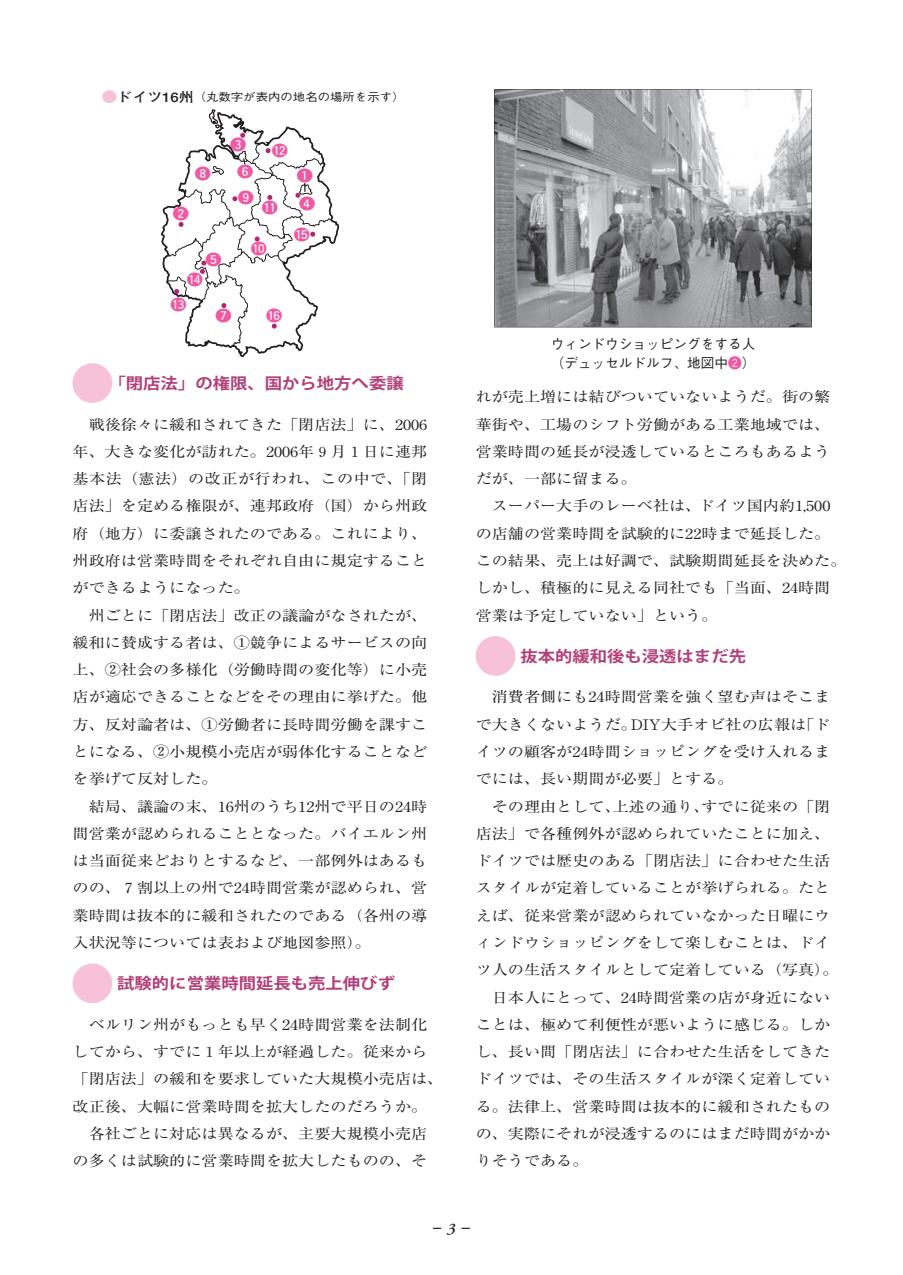
<style>
.page{position:relative;width:903px;height:1275px;background:#fff}
.page>*{position:absolute;margin:0;border:0;box-sizing:border-box;transform-origin:0 0}
.t1{font:700 15.58px "Koz Go Std";color:#b23f79;scale:1.11 1}
.t2{font:500 14.88px "Ryumin";color:#231f20}
.t3{font:14.53px/27.3px "Ryumin";color:#231f20;scale:1.11 1}
.t4{font:14.53px "BLS Gaiji ST Ftg";color:#ef59a1;scale:1.11 1}
.t5{font:500 13.65px/18.6px "Gothic BBB";color:#231f20}
.t6{font:500 11.2px "Gothic BBB";color:#231f20;scale:1.11 1}
.s1{font-family:"Ryumin";font-weight:400;font-size:14.53px;color:#f7c1d9}
.s2{font-family:"Futo Go B101";font-weight:700;font-size:13.47px}
.s3{font-family:"BLS Gaiji ST Gth";font-weight:400;color:#ef59a1}
.s4{font-family:"Adobe Garamond";font-weight:600;font-style:italic;font-size:16.1px}
</style>
<div class="page">
<div style="left:73px;top:363px;width:39px;height:40px;background:#f7c1d9;border-radius:50%"></div>
<div style="left:73px;top:963px;width:39px;height:40px;background:#f7c1d9;border-radius:50%"></div>
<div style="left:476px;top:636px;width:39px;height:40px;background:#f7c1d9;border-radius:50%"></div>
<svg style="left:494px;top:89px;width:318px;height:238px;background:#a0a1a4"></svg>
<img style="left:494px;top:268px;width:317px;height:59px">
<img style="left:494px;top:90px;width:54px;height:178px">
<img style="left:758px;top:90px;width:53px;height:178px">
<img style="left:547px;top:90px;width:212px;height:59px">
<svg style="left:161px;top:109px;width:178px;height:248px"></svg>
<p class="t6" style="left:101px;top:90px;width:274px"><span class="s1">●</span><span class="s2">ドイツ16州</span>（丸数字が表内の地名の場所を示す）</p>
<p class="t4" style="left:195px;top:166px;width:16px">笨</p>
<p class="t4" style="left:173px;top:207px;width:16px">笆</p>
<p class="t4" style="left:205px;top:252px;width:16px">笙</p>
<p class="t4" style="left:187px;top:272px;width:16px">笋</p>
<p class="t4" style="left:230px;top:137px;width:16px">笳</p>
<p class="t4" style="left:237px;top:165px;width:16px">笞</p>
<p class="t4" style="left:272px;top:143px;width:16px">笄</p>
<p class="t4" style="left:297px;top:168px;width:16px">笊</p>
<p class="t4" style="left:238px;top:190px;width:16px">笶</p>
<p class="t4" style="left:251px;top:241px;width:16px">筐</p>
<p class="t4" style="left:262px;top:200px;width:16px">筺</p>
<p class="t4" style="left:299px;top:196px;width:16px">笘</p>
<p class="t4" style="left:294px;top:228px;width:16px">筌</p>
<p class="t4" style="left:170px;top:297px;width:16px">筍</p>
<p class="t4" style="left:215px;top:308px;width:16px">笵</p>
<p class="t4" style="left:266px;top:308px;width:16px">筅</p>
<p class="t1" style="left:109px;top:373px;width:267px">「閉店法」の権限、国から地方へ委譲</p>
<p class="t3" style="left:73px;top:410px;width:321px">　戦後徐々に緩和されてきた「閉店法」に、2006年、大きな変化が訪れた。2006年９月１日に連邦基本法（憲法）の改正が行われ、この中で、「閉店法」を定める権限が、連邦政府（国）から州政府（地方）に委譲されたのである。これにより、州政府は営業時間をそれぞれ自由に規定することができるようになった。<br>　州ごとに「閉店法」改正の議論がなされたが、緩和に賛成する者は、①競争によるサービスの向上、②社会の多様化（労働時間の変化等）に小売店が適応できることなどをその理由に挙げた。他方、反対論者は、①労働者に長時間労働を課すことになる、②小規模小売店が弱体化することなどを挙げて反対した。<br>　結局、議論の末、16州のうち12州で平日の24時間営業が認められることとなった。バイエルン州は当面従来どおりとするなど、一部例外はあるものの、７割以上の州で24時間営業が認められ、営業時間は抜本的に緩和されたのである（各州の導入状況等については表および地図参照）。</p>
<p class="t1" style="left:117px;top:973px;width:252px">試験的に営業時間延長も売上伸びず</p>
<p class="t3" style="left:73px;top:1010px;width:336px">　ベルリン州がもっとも早く24時間営業を法制化してから、すでに１年以上が経過した。従来から「閉店法」の緩和を要求していた大規模小売店は、改正後、大幅に営業時間を拡大したのだろうか。　各社ごとに対応は異なるが、主要大規模小売店の多くは試験的に営業時間を拡大したものの、そ</p>
<p class="t5" style="left:551px;top:335px;width:206px">ウィンドウショッピングをする人（デュッセルドルフ、地図中<span class="s3">笆</span>）</p>
<p class="t3" style="left:476px;top:383px;width:336px">れが売上増には結びついていないようだ。街の繁華街や、工場のシフト労働がある工業地域では、営業時間の延長が浸透しているところもあるようだが、一部に留まる。<br>　スーパー大手のレーベ社は、ドイツ国内約1,500の店舗の営業時間を試験的に22時まで延長した。この結果、売上は好調で、試験期間延長を決めた。しかし、積極的に見える同社でも「当面、24時間営業は予定していない」という。</p>
<p class="t1" style="left:520px;top:646px;width:205px">抜本的緩和後も浸透はまだ先</p>
<p class="t3" style="left:476px;top:683px;width:328px">　消費者側にも24時間営業を強く望む声はそこまで大きくないようだ。DIY大手オビ社の広報は「ドイツの顧客が24時間ショッピングを受け入れるまでには、長い期間が必要」とする。<br>　その理由として、上述の通り、すでに従来の「閉店法」で各種例外が認められていたことに加え、ドイツでは歴史のある「閉店法」に合わせた生活スタイルが定着していることが挙げられる。たとえば、従来営業が認められていなかった日曜にウィンドウショッピングをして楽しむことは、ドイツ人の生活スタイルとして定着している（写真）。　日本人にとって、24時間営業の店が身近にないことは、極めて利便性が悪いように感じる。しかし、長い間「閉店法」に合わせた生活をしてきたドイツでは、その生活スタイルが深く定着している。法律上、営業時間は抜本的に緩和されたものの、実際にそれが浸透するのにはまだ時間がかかりそうである。</p>
<p class="t2" style="left:430px;top:1219px;width:45px">－<span class="s4">3</span>－</p>
</div>
